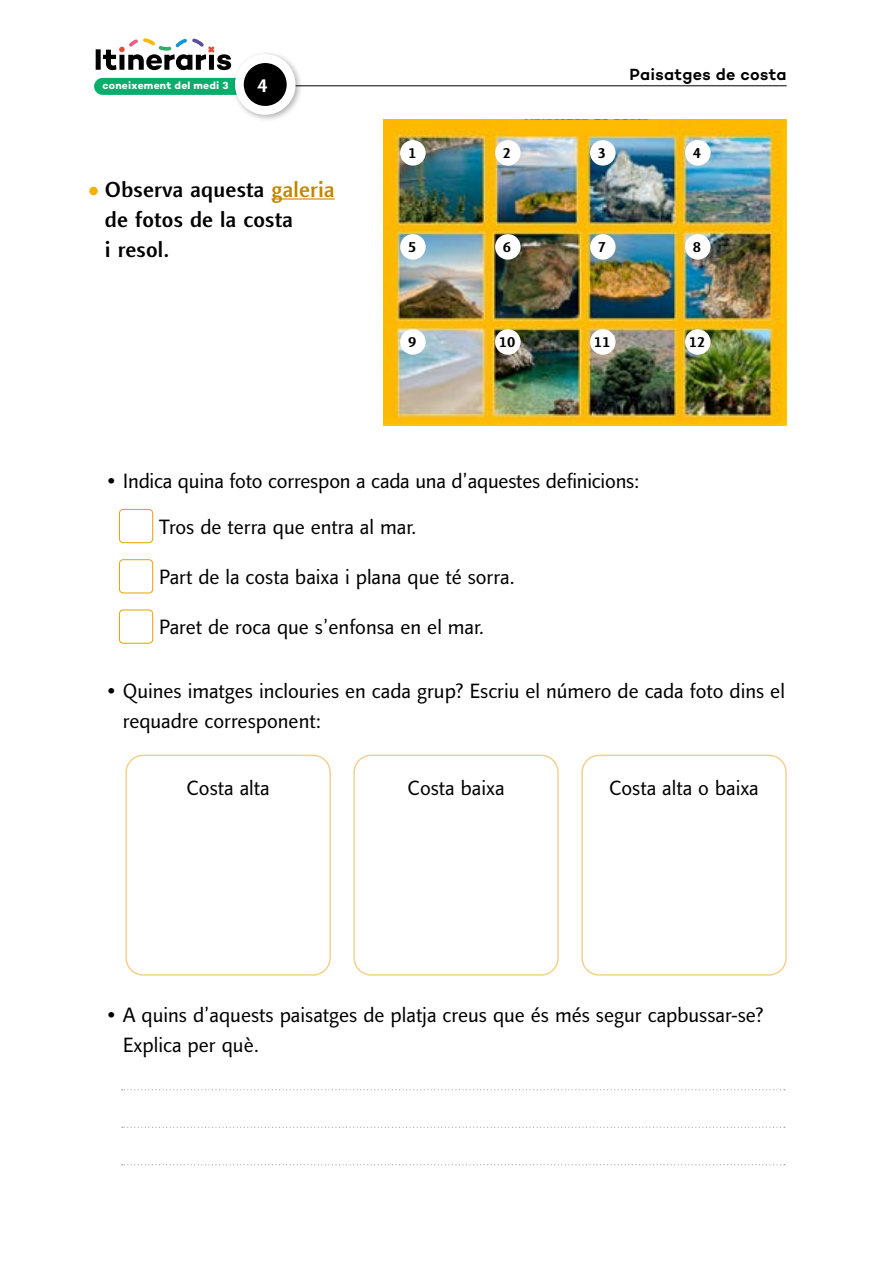
<style>
.page{position:relative;width:893px;height:1263px;background:#fff}
.page>*{position:absolute;margin:0;border:0;box-sizing:border-box;transform-origin:0 0}
.t1{font:500 22.2px/30px "Linotype Finnegan";letter-spacing:.01em;color:#000}
.t2{font:21px/30px "Linotype Finnegan";color:#000}
.t3{font:700 19.2px "Linotype Finnegan";color:#fff}
.t4{font:600 16.5px "Campton";letter-spacing:.02em;color:#000}
.t5{font:700 15px "Linotype Finnegan";color:#000}
.t6{font:700 10.5px "Campton";letter-spacing:.02em;color:#fff}
.s1{color:#bf8800}
</style>
<div class="page">
<div style="left:94px;top:78px;width:200px;height:17px;background:#09ae6c;border-radius:9px"></div>
<hr style="left:265px;top:85px;width:522px;height:1px;background:#000">
<svg style="left:96px;top:38px;width:135px;height:32px"></svg>
<div style="left:232px;top:51px;width:72px;height:72px;background:#000;opacity:.3"></div>
<div style="left:235px;top:54px;width:61px;height:61px;background:#fff;border-radius:50%"></div>
<div style="left:244px;top:63px;width:43px;height:43px;background:#000;border-radius:50%"></div>
<hr style="left:271px;top:198px;width:64px;height:2px;background:#bf8800">
<div style="left:89px;top:187px;width:9px;height:8px;background:#f8b000;border-radius:50%"></div>
<div style="left:119px;top:509px;width:34px;height:34px;border:1px solid #e6a300;border-radius:4px"></div>
<div style="left:119px;top:559px;width:34px;height:34px;border:1px solid #e6a300;border-radius:4px"></div>
<div style="left:119px;top:610px;width:34px;height:34px;border:1px solid #e6a300;border-radius:4px"></div>
<svg style="left:122px;top:1089px;width:663px;height:1px"></svg>
<svg style="left:122px;top:1127px;width:663px;height:1px"></svg>
<svg style="left:122px;top:1164px;width:663px;height:1px"></svg>
<img style="left:383px;top:119px;width:404px;height:306px">
<div style="left:125px;top:754px;width:206px;height:222px;border:2px solid #f4d08c;border-radius:17px"></div>
<div style="left:353px;top:754px;width:206px;height:222px;border:2px solid #f4d08c;border-radius:17px"></div>
<div style="left:581px;top:754px;width:206px;height:222px;border:2px solid #f4d08c;border-radius:17px"></div>
<div style="left:400px;top:140px;width:26px;height:26px;background:#fff;border-radius:50%"></div>
<div style="left:400px;top:234px;width:26px;height:26px;background:#fff;border-radius:50%"></div>
<div style="left:400px;top:329px;width:26px;height:26px;background:#fff;border-radius:50%"></div>
<div style="left:495px;top:140px;width:26px;height:26px;background:#fff;border-radius:50%"></div>
<div style="left:495px;top:234px;width:26px;height:26px;background:#fff;border-radius:50%"></div>
<div style="left:495px;top:329px;width:26px;height:26px;background:#fff;border-radius:50%"></div>
<div style="left:590px;top:140px;width:26px;height:26px;background:#fff;border-radius:50%"></div>
<div style="left:590px;top:234px;width:26px;height:26px;background:#fff;border-radius:50%"></div>
<div style="left:590px;top:329px;width:26px;height:26px;background:#fff;border-radius:50%"></div>
<div style="left:685px;top:140px;width:26px;height:26px;background:#fff;border-radius:50%"></div>
<div style="left:685px;top:234px;width:26px;height:26px;background:#fff;border-radius:50%"></div>
<div style="left:685px;top:329px;width:26px;height:26px;background:#fff;border-radius:50%"></div>
<div style="left:508px;top:119px;width:152px;height:17px;background:#ffba02;border:2px solid #ffba02"></div>
<p class="t6" style="left:103px;top:79px;width:128px">coneixement del medi 3</p>
<p class="t3" style="left:257px;top:74px;width:12px">4</p>
<p class="t1" style="left:105px;top:175px;width:231px">Observa aquesta <span class="s1">galeria </span>de fotos de la costa<br>i resol.</p>
<p class="t5" style="left:408px;top:144px;width:10px">1</p>
<p class="t5" style="left:408px;top:238px;width:10px">5</p>
<p class="t5" style="left:408px;top:333px;width:10px">9</p>
<p class="t4" style="left:629px;top:64px;width:159px">Paisatges de costa</p>
<p class="t5" style="left:503px;top:144px;width:10px">2</p>
<p class="t5" style="left:598px;top:144px;width:10px">3</p>
<p class="t5" style="left:693px;top:144px;width:10px">4</p>
<p class="t5" style="left:503px;top:238px;width:10px">6</p>
<p class="t5" style="left:598px;top:238px;width:10px">7</p>
<p class="t5" style="left:693px;top:238px;width:10px">8</p>
<p class="t5" style="left:499px;top:333px;width:18px">10</p>
<p class="t5" style="left:594px;top:333px;width:18px">11</p>
<p class="t5" style="left:689px;top:333px;width:18px">12</p>
<p class="t2" style="left:159px;top:458px;width:482px;line-height:46px;text-indent:-53px">• Indica quina foto correspon a cada una d’aquestes definicions:<br>Tros de terra que entra al mar.</p>
<p class="t2" style="left:159px;top:562px;width:357px">Part de la costa baixa i plana que té sorra.</p>
<p class="t2" style="left:159px;top:612px;width:327px">Paret de roca que s’enfonsa en el mar.</p>
<p class="t2" style="left:123px;top:676px;width:664px;text-indent:-16px">• Quines imatges inclouries en cada grup? Escriu el número de cada foto dins el requadre corresponent:</p>
<p class="t2" style="left:187px;top:774px;width:85px">Costa alta</p>
<p class="t2" style="left:408px;top:774px;width:98px">Costa baixa</p>
<p class="t2" style="left:609px;top:774px;width:151px">Costa alta o baixa</p>
<p class="t2" style="left:123px;top:1000px;width:642px;text-indent:-16px">• A quins d’aquests paisatges de platja creus que és més segur capbussar-se?<br>Explica per què.</p>
</div>
